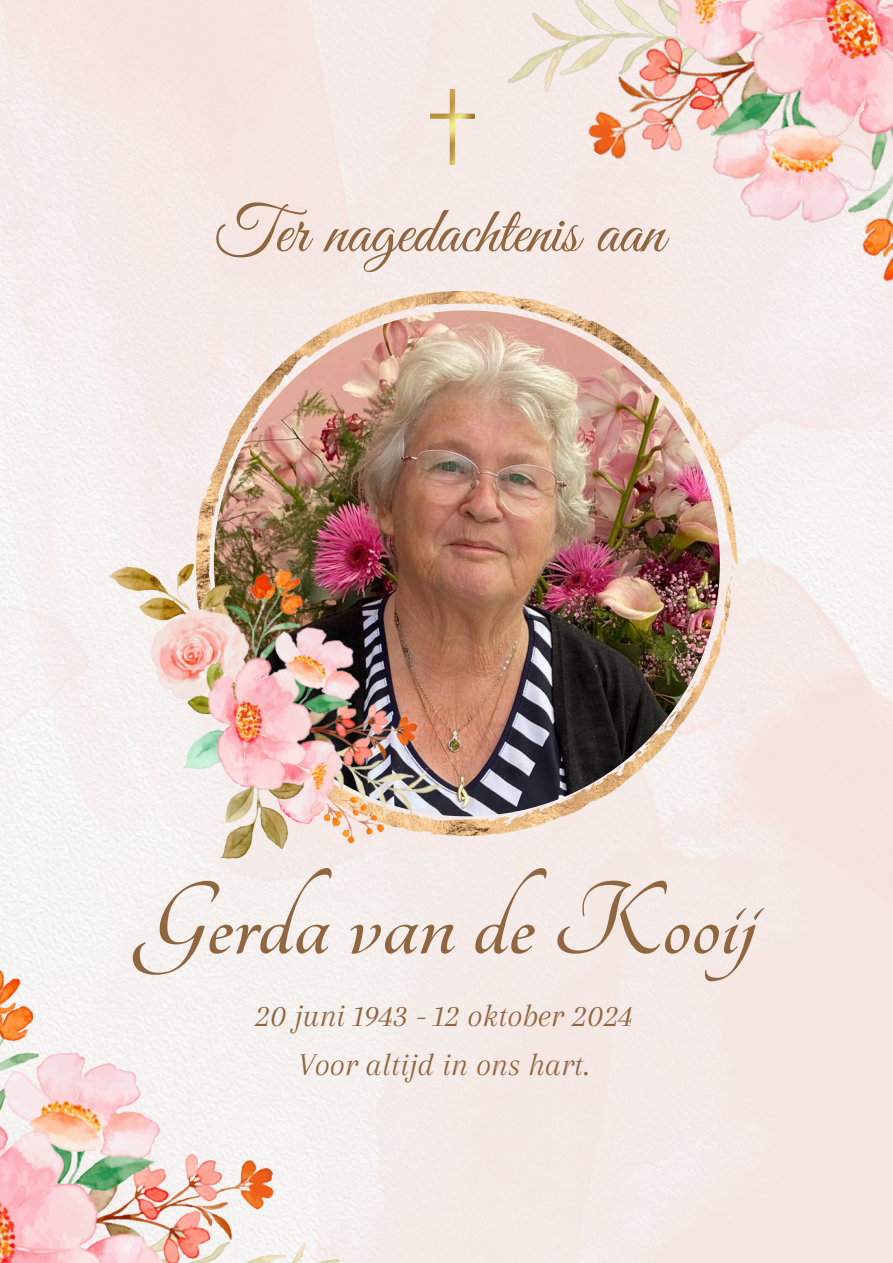
<style>
.page{position:relative;width:893px;height:1263px;background:#fff}
.page>*{position:absolute;margin:0;border:0;box-sizing:border-box;transform-origin:0 0}
.t1{font:700 113.25px "Tangerine";color:#8f663f}
.t2{font:66px "Great Vibes";color:#8f663f}
.t3{font:italic 33px "Arapey";color:#8f663f}
</style>
<div class="page">
<img style="left:0;top:0;width:893px;height:1263px">
<img style="left:197px;top:291px;width:540px;height:544px">
<img style="left:214px;top:310px;width:506px;height:506px;border-radius:50%">
<img style="left:89px;top:482px;width:363px;height:418px">
<img style="left:486px;top:0;width:407px;height:425px">
<img style="left:0;top:819px;width:358px;height:444px">
<img style="left:430px;top:89px;width:44px;height:76px">
<p class="t2" style="left:214px;top:195px;width:452px">Ter nagedachtenis aan</p>
<p class="t1" style="left:137px;top:869px;width:621px">GerdavandeKooij</p>
<p class="t3" style="left:254px;top:997px;width:380px">20 juni 1943 - 12 oktober 2024</p>
<p class="t3" style="left:298px;top:1047px;width:292px">Voor altijd in ons hart.</p>
</div>
